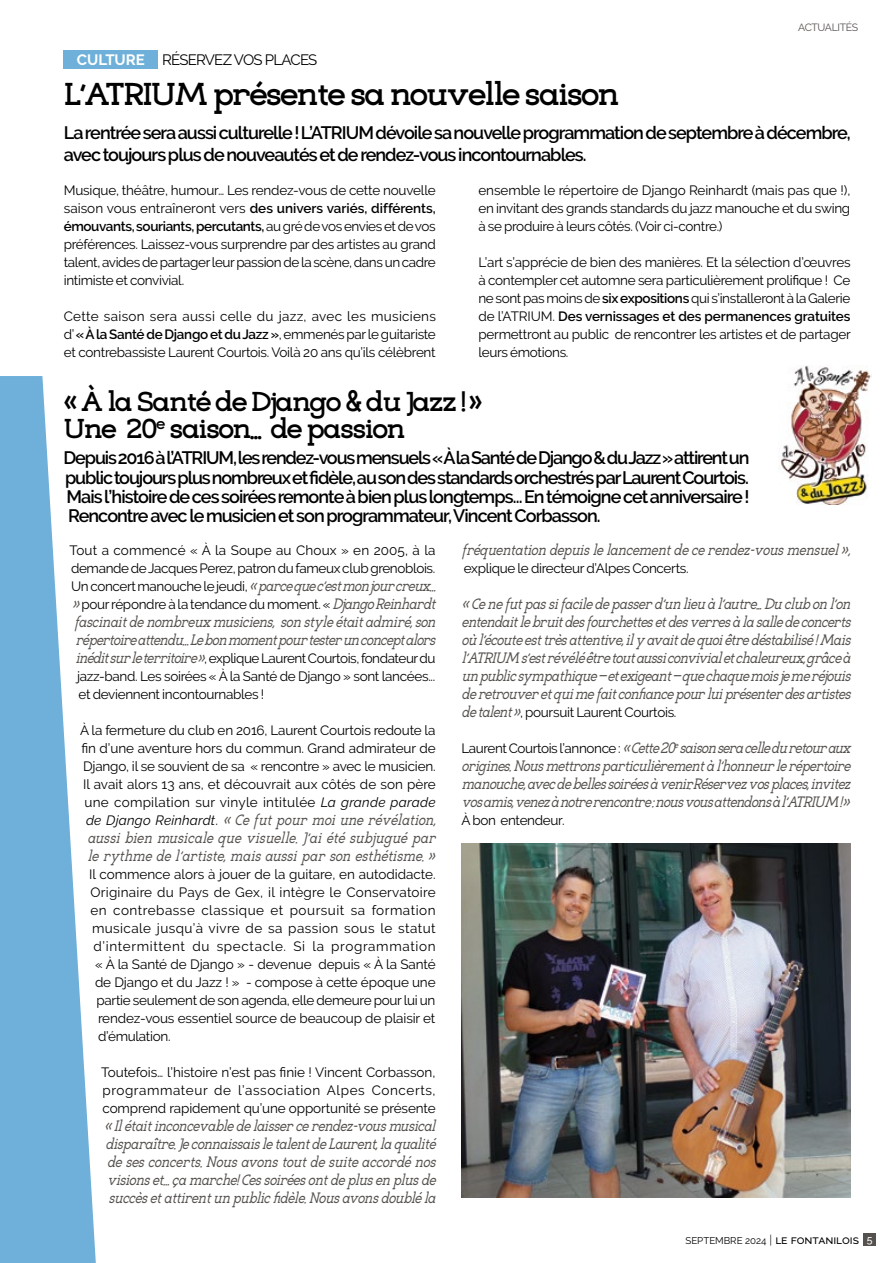
<style>
.page{position:relative;width:893px;height:1263px;background:#fff}
.page>*{position:absolute;margin:0;border:0;box-sizing:border-box;transform-origin:0 0}
.t1{font:700 33px "Eligible";letter-spacing:-.06em;color:#000}
.t2{font:700 28.5px/27px "Eligible";letter-spacing:-.06em;color:#000}
.t3{font:600 18px/19.5px "Raleway";letter-spacing:-.05em;color:#000}
.t4{font:italic 15.75px/18px "Eligible";letter-spacing:-.03em;color:#55514e;text-align:justify}
.t5{font:15px "Raleway";letter-spacing:-.05em;color:#000}
.t6{font:13.5px/18px "Raleway";letter-spacing:-.015em;color:#000;text-align:justify}
.t7{font:13.5px "Raleway";letter-spacing:.015em;color:#000}
.t8{font:13.5px "Raleway";letter-spacing:.035em;color:#000}
.t9{font:13.5px "Raleway";letter-spacing:.03em;color:#000}
.t10{font:13.5px "Raleway";letter-spacing:.05em;color:#000}
.t11{font:10.5px "Raleway";letter-spacing:-.03em;color:#55514e}
.t12{font:9.75px "Raleway";color:#000}
.s1{font-weight:700;color:#fff}
.s2{font-weight:600}
.s3{font-family:"Raleway";font-style:normal;font-size:13.5px;color:#000}
.s4{font-family:"Eligible";font-style:italic;font-size:15.75px;color:#55514e}
.s5{font-style:italic}
.s6{font-family:"Raleway";font-size:13.5px;color:#000}
.s7{font-weight:300;font-size:12px}
.s8{font-weight:500;font-size:12px}
.s9{font-weight:500;font-size:10.5px;color:#fff}
</style>
<div class="page">
<div style="left:863px;top:1233px;width:13px;height:12px;background:#55514e"></div>
<div style="left:64px;top:51px;width:94px;height:18px;background:#6eb0d9"></div>
<img style="left:461px;top:843px;width:389px;height:354px">
<img style="left:778px;top:365px;width:93px;height:139px">
<svg style="left:0;top:376px;width:96px;height:887px;fill:#6eb0d9"></svg>
<p class="t5" style="left:77px;top:51px;width:242px"><span class="s1">CULTURE</span> RÉSERVEZ VOS PLACES</p>
<h1 class="t1" style="left:64px;top:64px;width:557px">L’ATRIUM présente sa nouvelle saison</h1>
<p class="t11" style="left:798px;top:21px;width:61px">ACTUALITÉS</p>
<h3 class="t3" style="left:64px;top:121px;width:789px;line-height:22.5px">La rentrée sera aussi culturelle ! L’ATRIUM dévoile sa nouvelle programmation de septembre à décembre, avec toujours plus de nouveautés et de rendez-vous incontournables.</h3>
<p class="t6" style="left:64px;top:181px;width:374px">Musique, théâtre, humour… Les rendez-vous de cette nouvelle saison vous entraîneront vers <span class="s2">des univers variés, différents, émouvants, souriants, percutants,</span> au gré de vos envies et de vos préférences. Laissez-vous surprendre par des artistes au grand talent, avides de partager leur passion de la scène, dans un cadre intimiste et convivial.</p>
<p class="t6" style="left:64px;top:307px;width:374px">Cette saison sera aussi celle du jazz, avec les musiciens d’ <span class="s2">« À la Santé de Django et du Jazz »</span>, emmenés par le guitariste et contrebassiste Laurent Courtois. Voilà 20 ans qu’ils célèbrent</p>
<p class="t6" style="left:478px;top:181px;width:373px">ensemble le répertoire de Django Reinhardt (mais pas que !), en invitant des grands standards du jazz manouche et du swing à se produire à leurs côtés. (Voir ci-contre.)</p>
<p class="t6" style="left:478px;top:253px;width:374px">L’art s’apprécie de bien des manières. Et la sélection d’œuvres à contempler cet automne sera particulièrement prolifique ! Ce ne sont pas moins de <span class="s2">six expositions</span> qui s’installeront à la Galerie de l’ATRIUM. <span class="s2">Des vernissages et des permanences gratuites </span>permettront au public de rencontrer les artistes et de partager leurs émotions.</p>
<h2 class="t2" style="left:64px;top:386px;width:421px">« À la Santé de Django &amp; du Jazz ! »<br>Une 20<sup>e</sup> saison… de passion</h2>
<p class="t3" style="left:64px;top:448px;width:687px;text-align:justify">Depuis 2016 à l’ATRIUM, les rendez-vous mensuels « À la Santé de Django &amp; du Jazz » attirent un public toujours plus nombreux et fidèle, au son des standards orchestrés par Laurent Courtois.<br>Mais l’histoire de ces soirées remonte à bien plus longtemps… En témoigne cet anniversaire !<br>Rencontre avec le musicien et son programmateur, Vincent Corbasson.</p>
<p class="t6" style="left:70px;top:541px;width:368px">Tout a commencé « À la Soupe au Choux » en 2005, à la demande de Jacques Perez, patron du fameux club grenoblois.</p>
<p class="t4" style="left:71px;top:576px;width:366px"><span class="s3">Un concert manouche le jeudi,</span> « parce que c’est mon jour creux…</p>
<p class="t6" style="left:73px;top:595px;width:365px"><span class="s4">»</span> pour répondre à la tendance du moment. « <span class="s4">Django Reinhardt</span></p>
<p class="t4" style="left:74px;top:612px;width:363px">fascinait de nombreux musiciens, son style était admiré, son répertoire attendu… Le bon moment pour tester un concept alors</p>
<p class="t6" style="left:76px;top:649px;width:361px"><span class="s4">inédit sur le territoire »</span>, explique Laurent Courtois, fondateur du jazz-band. Les soirées « À la Santé de Django » sont lancées... et deviennent incontournables !</p>
<p class="t6" style="left:80px;top:721px;width:357px">À la fermeture du club en 2016, Laurent Courtois redoute la fin d’une aventure hors du commun. Grand admirateur de Django, il se souvient de sa « rencontre » avec le musicien.<br>Il avait alors 13 ans, et découvrait aux côtés de son père une compilation sur vinyle intitulée <span class="s5">La grande parade</span></p>
<p class="t4" style="left:86px;top:810px;width:351px"><span class="s6">de Django Reinhardt</span><span class="s3">.</span> « Ce fut pour moi une révélation, aussi bien musicale que visuelle. J’ai été subjugué par le rythme de l’artiste, mais aussi par son esthétisme. »</p>
<p class="t6" style="left:89px;top:865px;width:348px">Il commence alors à jouer de la guitare, en autodidacte.</p>
<p class="t7" style="left:91px;top:884px;width:347px">Originaire du Pays de Gex, il intègre le Conservatoire</p>
<p class="t8" style="left:91px;top:902px;width:346px">en contrebasse classique et poursuit sa formation</p>
<p class="t9" style="left:92px;top:920px;width:345px">musicale jusqu’à vivre de sa passion sous le statut</p>
<p class="t10" style="left:94px;top:938px;width:344px">d’intermittent du spectacle. Si la programmation</p>
<p class="t6" style="left:95px;top:955px;width:342px">« À la Santé de Django » - devenue depuis « À la Santé</p>
<p class="t6" style="left:95px;top:973px;width:342px">de Django et du Jazz ! » - compose à cette époque une</p>
<p class="t6" style="left:97px;top:991px;width:340px">partie seulement de son agenda, elle demeure pour lui un</p>
<p class="t6" style="left:98px;top:1009px;width:339px">rendez-vous essentiel source de beaucoup de plaisir et</p>
<p class="t6" style="left:98px;top:1027px;width:74px">d’émulation.</p>
<p class="t6" style="left:101px;top:1063px;width:336px">Toutefois… l’histoire n’est pas finie ! Vincent Corbasson, programmateur de l’association Alpes Concerts, comprend rapidement qu’une opportunité se présente</p>
<p class="t4" style="left:104px;top:1116px;width:333px">« Il était inconcevable de laisser ce rendez-vous musical disparaître. Je connaissais le talent de Laurent, la qualité de ses concerts. Nous avons tout de suite accordé nos visions et… ça marche! Ces soirées ont de plus en plus de succès et attirent un public fidèle. Nous avons doublé la</p>
<p class="t4" style="left:461px;top:540px;width:390px">fréquentation depuis le lancement de ce rendez-vous mensuel »,</p>
<p class="t6" style="left:464px;top:559px;width:226px">explique le directeur d’Alpes Concerts.</p>
<p class="t4" style="left:461px;top:594px;width:391px">« Ce ne fut pas si facile de passer d’un lieu à l’autre... Du club on l’on entendait le bruit des fourchettes et des verres à la salle de concerts où l’écoute est très attentive, il y avait de quoi être déstabilisé ! Mais l’ATRIUM s’est révélé être tout aussi convivial et chaleureux, grâce à un public sympathique – et exigeant – que chaque mois je me réjouis de retrouver et qui me fait confiance pour lui présenter des artistes</p>
<p class="t6" style="left:461px;top:703px;width:216px"><span class="s4">de talent »</span>, poursuit Laurent Courtois.</p>
<p class="t4" style="left:461px;top:738px;width:390px"><span class="s3">Laurent Courtois l’annonce :</span> « Cette 20<sup>e</sup> saison sera celle du retour aux origines. Nous mettrons particulièrement à l’honneur le répertoire manouche, avec de belles soirées à venir. Réservez vos places, invitez vos amis, venez à notre rencontre : nous vous attendons à l’ATRIUM ! »</p>
<p class="t6" style="left:461px;top:811px;width:105px">À bon entendeur.</p>
<p class="t12" style="left:685px;top:1235px;width:188px">SEPTEMBRE 2024 <span class="s7">|</span> <span class="s8">le fontanilois</span> <span class="s9">5</span></p>
</div>
